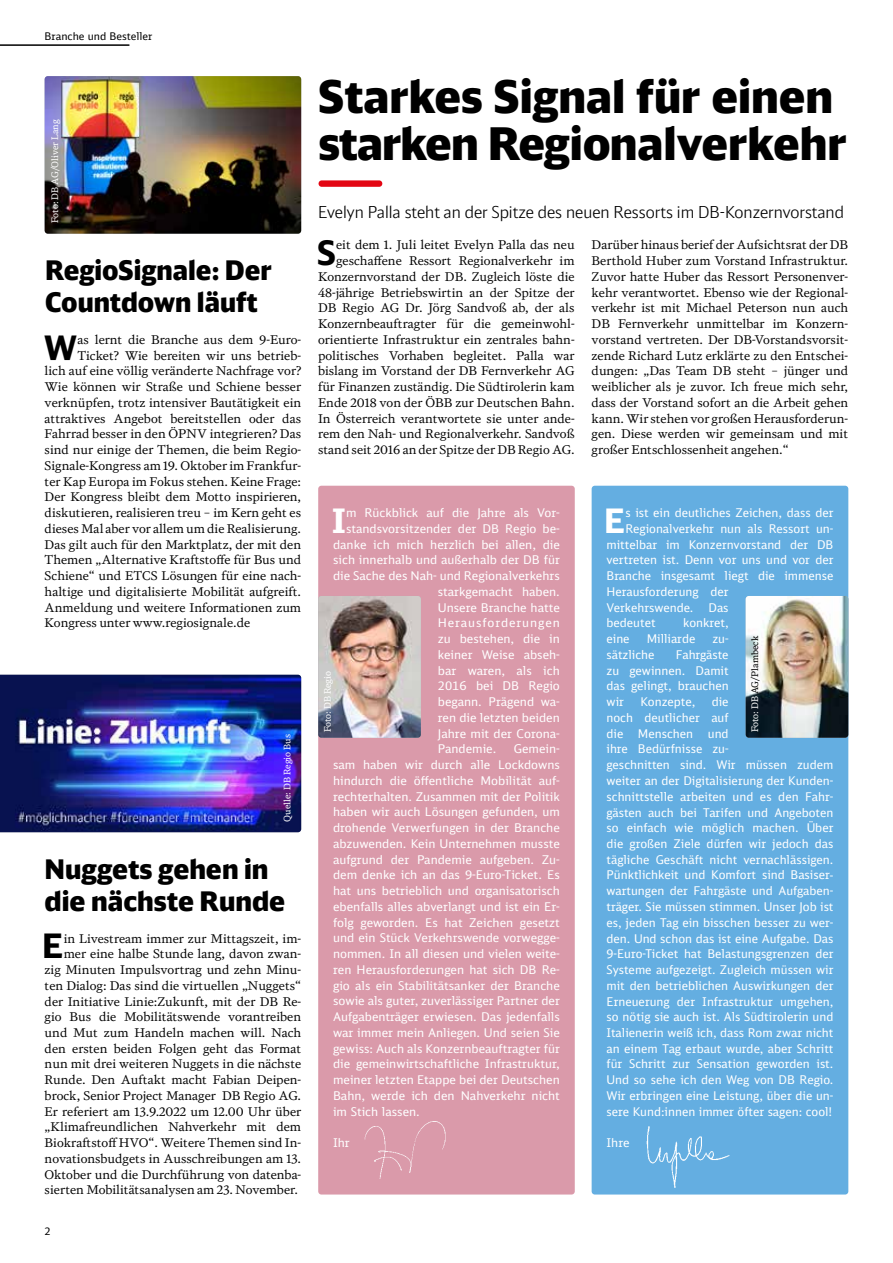
<style>
.page{position:relative;width:893px;height:1263px;background:#fff}
.page>*{position:absolute;margin:0;border:0;box-sizing:border-box;transform-origin:0 0}
.t1{font:900 45px/47.2px "DB Head";color:#000}
.t2{font:700 33.6px "DB Sans";color:#000}
.t3{font:700 33.6px "DB Sans";color:#fff}
.t4{font:900 27px/31.5px "DB Head";color:#000}
.t5{font:300 16.5px "DB Head";color:#000}
.t6{font:12px/15.8px "DB Serif";color:#000;text-align:right}
.t7{font:12px/15.8px "DB Sans";color:#fff;text-align:justify}
.t8{font:12px "DB Sans";letter-spacing:.075em;color:#fff}
.t9{font:10.5px "DB Sans";color:#000}
.t10{font:9px "DB News";color:#fff}
.t11{font:9px "DB News";color:#000}
.s1{color:#fff}
</style>
<div class="page">
<div style="left:318px;top:486px;width:257px;height:708px;background:#da9aaa;border-radius:3px"></div>
<div style="left:592px;top:486px;width:256px;height:708px;background:#64aee1;border-radius:3px"></div>
<hr style="left:0;top:44px;width:129px;height:2px;background:#000">
<div style="left:319px;top:180px;width:63px;height:7px;background:#e30613;border-radius:3px"></div>
<img style="left:45px;top:76px;width:256px;height:158px">
<img style="left:0;top:675px;width:301px;height:157px">
<img style="left:318px;top:596px;width:103px;height:142px">
<img style="left:746px;top:596px;width:102px;height:142px">
<img style="left:364px;top:1121px;width:82px;height:58px">
<img style="left:627px;top:1126px;width:127px;height:69px">
<p class="t9" style="left:45px;top:29px;width:109px">Branche und Besteller</p>
<p class="t10" style="left:49px;top:223px;width:105px;rotate:-90deg">Foto: DB AG/Oliver Lang</p>
<h3 class="t4" style="left:45px;top:254px;width:228px">RegioSignale: Der<br>Countdown läuft</h3>
<h2 class="t2" style="left:44px;top:326px;width:35px">W</h2>
<p class="t6" style="left:78px;top:332px;width:225px">as lernt die Branche aus dem 9-Euro-</p>
<p class="t6" style="left:78px;top:347px;width:225px">Ticket? Wie bereiten wir uns betrieb-</p>
<p class="t6" style="left:45px;top:363px;width:258px">lich auf eine völlig veränderte Nachfrage vor?</p>
<p class="t6" style="left:45px;top:379px;width:258px">Wie können wir Straße und Schiene besser</p>
<p class="t6" style="left:45px;top:395px;width:258px">verknüpfen, trotz intensiver Bautätigkeit ein</p>
<p class="t6" style="left:45px;top:410px;width:258px">attraktives Angebot bereitstellen oder das</p>
<p class="t6" style="left:45px;top:426px;width:258px">Fahrrad besser in den ÖPNV integrieren? Das</p>
<p class="t6" style="left:45px;top:442px;width:258px">sind nur einige der Themen, die beim Regio-</p>
<p class="t6" style="left:45px;top:458px;width:258px">Signale-Kongress am 19. Oktober im Frankfur-</p>
<p class="t6" style="left:45px;top:473px;width:258px">ter Kap Europa im Fokus stehen. Keine Frage:</p>
<p class="t6" style="left:45px;top:489px;width:258px">Der Kongress bleibt dem Motto inspirieren,</p>
<p class="t6" style="left:45px;top:505px;width:258px">diskutieren, realisieren treu – im Kern geht es</p>
<p class="t6" style="left:45px;top:521px;width:258px">dieses Mal aber vor allem um die Realisierung.</p>
<p class="t6" style="left:45px;top:536px;width:258px">Das gilt auch für den Marktplatz, der mit den</p>
<p class="t6" style="left:45px;top:552px;width:258px">Themen „Alternative Kraftstoffe für Bus und</p>
<p class="t6" style="left:45px;top:568px;width:258px">Schiene“ und ETCS Lösungen für eine nach-</p>
<p class="t6" style="left:45px;top:583px;width:258px">haltige und digitalisierte Mobilität aufgreift.</p>
<p class="t6" style="left:45px;top:599px;width:258px">Anmeldung und weitere Informationen zum</p>
<p class="t6" style="left:45px;top:615px;width:207px">Kongress unter www.regiosignale.de</p>
<p class="t10" style="left:282px;top:822px;width:89px;rotate:-90deg">Quelle: DB Regio Bus</p>
<h3 class="t4" style="left:45px;top:853px;width:242px">Nuggets gehen in die nächste Runde</h3>
<p class="t6" style="left:45px;top:930px;width:258px">in Livestream immer zur Mittagszeit, im&shy;mer eine halbe Stunde lang, davon zwan&shy;zig Minuten Impulsvortrag und zehn Minu&shy;ten Dialog: Das sind die virtuellen „Nuggets“ der Initiative Linie:Zukunft, mit der DB Re&shy;gio Bus die Mobilitätswende vorantreiben und Mut zum Handeln machen will. Nach den ersten beiden Folgen geht das Format nun mit drei weiteren Nuggets in die nächste Runde. Den Auftakt macht Fabian Deipen&shy;brock, Senior Project Manager DB Regio AG.<br>Er referiert am 13.9.2022 um 12.00 Uhr über „Klimafreundlichen Nahverkehr mit dem Biokraftstoff HVO“. Weitere Themen sind In&shy;novationsbudgets in Ausschreibungen am 13.<br>Oktober und die Durchführung von datenba&shy;sierten Mobilitätsanalysen am 23. November.</p>
<h2 class="t2" style="left:42px;top:925px;width:23px">E</h2>
<p class="t9" style="left:45px;top:1224px;width:8px">2</p>
<h1 class="t1" style="left:319px;top:72px;width:530px">Starkes Signal für einen starken Regionalverkehr</h1>
<h3 class="t5" style="left:318px;top:202px;width:527px">Evelyn Palla steht an der Spitze des neuen Ressorts im DB-Konzernvorstand</h3>
<h2 class="t2" style="left:317px;top:232px;width:21px">S</h2>
<p class="t6" style="left:318px;top:237px;width:258px">eit dem 1. Juli leitet Evelyn Palla das neu geschaffene Ressort Regionalverkehr im Konzernvorstand der DB. Zugleich löste die 48-jährige Betriebswirtin an der Spitze der DB Regio AG Dr. Jörg Sandvoß ab, der als Konzernbeauftragter für die gemeinwohl&shy;orientierte Infrastruktur ein zentrales bahn&shy;politisches Vorhaben begleitet. Palla war bislang im Vorstand der DB Fernverkehr AG für Finanzen zuständig. Die Südtirolerin kam Ende 2018 von der ÖBB zur Deutschen Bahn.<br>In Österreich verantwortete sie unter ande&shy;rem den Nah- und Regionalverkehr. Sandvoß stand seit 2016 an der Spitze der DB Regio AG.</p>
<p class="t6" style="left:592px;top:237px;width:258px;text-align:justify">Darüber hinaus berief der Aufsichtsrat der DB Berthold Huber zum Vorstand Infrastruktur.<br>Zuvor hatte Huber das Ressort Personenver&shy;kehr verantwortet. Ebenso wie der Regional&shy;verkehr ist mit Michael Peterson nun auch DB Fernverkehr unmittelbar im Konzern&shy;vorstand vertreten. Der DB-Vorstandsvorsit&shy;zende Richard Lutz erklärte zu den Entschei&shy;dungen: „Das Team DB steht – jünger und weiblicher als je zuvor. Ich freue mich sehr, dass der Vorstand sofort an die Arbeit gehen kann. Wir stehen vor großen Herausforderun&shy;gen. Diese werden wir gemeinsam und mit großer Entschlossenheit angehen.“</p>
<h2 class="t3" style="left:332px;top:499px;width:16px">I</h2>
<p class="t7" style="left:346px;top:505px;width:215px">m Rückblick auf die Jahre als Vor-</p>
<p class="t7" style="left:346px;top:520px;width:215px">standsvorsitzender der DB Regio be-</p>
<p class="t7" style="left:333px;top:536px;width:228px">danke ich mich herzlich bei allen, die</p>
<p class="t7" style="left:333px;top:552px;width:228px">sich innerhalb und außerhalb der DB für</p>
<p class="t7" style="left:333px;top:568px;width:228px">die Sache des Nah- und Regionalverkehrs</p>
<p class="t7" style="left:438px;top:583px;width:123px">starkgemacht haben.</p>
<p class="t7" style="left:438px;top:599px;width:123px">Unsere Branche hatte</p>
<p class="t8" style="left:438px;top:616px;width:123px">Herausforderungen</p>
<p class="t7" style="left:438px;top:631px;width:123px">zu bestehen, die in</p>
<p class="t7" style="left:438px;top:646px;width:123px">keiner Weise abseh-</p>
<p class="t7" style="left:438px;top:662px;width:123px">bar waren, als ich</p>
<p class="t7" style="left:438px;top:678px;width:123px">2016 bei DB Regio</p>
<p class="t7" style="left:438px;top:694px;width:123px">begann. Prägend wa-</p>
<p class="t7" style="left:438px;top:709px;width:123px">ren die letzten beiden</p>
<p class="t7" style="left:438px;top:725px;width:123px">Jahre mit der Corona-</p>
<p class="t7" style="left:438px;top:741px;width:60px">Pandemie.</p>
<p class="t10" style="left:322px;top:732px;width:63px;rotate:-90deg">Foto: DB Regio</p>
<p class="t7" style="left:333px;top:741px;width:228px;text-indent:181px">Gemein&shy;sam haben wir durch alle Lockdowns hindurch die öffentliche Mobilität auf&shy;rechterhalten. Zusammen mit der Politik haben wir auch Lösungen gefunden, um drohende Verwerfungen in der Branche abzuwenden. Kein Unternehmen musste aufgrund der Pandemie aufgeben. Zu&shy;dem denke ich an das 9-Euro-Ticket. Es hat uns betrieblich und organisatorisch ebenfalls alles abverlangt und ist ein Er&shy;folg geworden. Es hat Zeichen gesetzt und ein Stück Verkehrswende vorwegge&shy;nommen. In all diesen und vielen weite&shy;ren Herausforderungen hat sich DB Re&shy;gio als ein Stabilitätsanker der Branche sowie als guter, zuverlässiger Partner der Aufgabenträger erwiesen. Das jedenfalls war immer mein Anliegen. Und seien Sie gewiss: Auch als Konzernbeauftragter für die gemeinwirtschaftliche Infrastruktur, meiner letzten Etappe bei der Deutschen Bahn, werde ich den Nahverkehr nicht im Stich lassen.</p>
<p class="t7" style="left:333px;top:1135px;width:18px">Ihr</p>
<h2 class="t3" style="left:604px;top:499px;width:23px">E</h2>
<p class="t7" style="left:625px;top:505px;width:210px">s ist ein deutliches Zeichen, dass der</p>
<p class="t7" style="left:625px;top:520px;width:210px">Regionalverkehr nun als Ressort un-</p>
<p class="t7" style="left:606px;top:536px;width:228px">mittelbar im Konzernvorstand der DB</p>
<p class="t7" style="left:606px;top:552px;width:228px">vertreten ist. Denn vor uns und vor der</p>
<p class="t7" style="left:606px;top:568px;width:228px">Branche insgesamt liegt die immense</p>
<p class="t7" style="left:606px;top:583px;width:124px">Herausforderung der</p>
<p class="t7" style="left:606px;top:599px;width:88px">Verkehrswende.</p>
<p class="t7" style="left:708px;top:599px;width:22px">Das</p>
<p class="t7" style="left:606px;top:615px;width:51px">bedeutet</p>
<p class="t7" style="left:683px;top:615px;width:47px">konkret,</p>
<p class="t7" style="left:606px;top:631px;width:25px">eine</p>
<p class="t7" style="left:647px;top:631px;width:50px">Milliarde</p>
<p class="t7" style="left:712px;top:631px;width:18px">zu-</p>
<p class="t7" style="left:606px;top:646px;width:49px">sätzliche</p>
<p class="t11" style="left:749px;top:732px;width:98px;rotate:-90deg"><span class="s1">Foto: DB</span> AG/Plambeck</p>
<p class="t7" style="left:606px;top:646px;width:124px;text-indent:69px">Fahrgäste zu gewinnen. Damit das gelingt, brauchen wir</p>
<p class="t7" style="left:606px;top:694px;width:228px;text-align:left;text-indent:105px">die<br>noch deutlicher auf<br>die Menschen und<br>ihre Bedürfnisse zu-<br>geschnitten sind. Wir müssen zudem weiter an der Digitalisierung der Kunden&shy;schnittstelle arbeiten und es den Fahr&shy;gästen auch bei Tarifen und Angeboten so einfach wie möglich machen. Über die großen Ziele dürfen wir jedoch das tägliche Geschäft nicht vernachlässigen.<br>Pünktlichkeit und Komfort sind Basiser&shy;wartungen der Fahrgäste und Aufgaben&shy;träger. Sie müssen stimmen. Unser Job ist es, jeden Tag ein bisschen besser zu wer&shy;den. Und schon das ist eine Aufgabe. Das 9-Euro-Ticket hat Belastungsgrenzen der Systeme aufgezeigt. Zugleich müssen wir mit den betrieblichen Auswirkungen der Erneuerung der Infrastruktur umgehen, so nötig sie auch ist. Als Südtirolerin und Italienerin weiß ich, dass Rom zwar nicht an einem Tag erbaut wurde, aber Schritt für Schritt zur Sensation geworden ist.<br>Und so sehe ich den Weg von DB Regio.<br>Wir erbringen eine Leistung, über die un&shy;sere Kund:innen immer öfter sagen: cool!</p>
<p class="t7" style="left:606px;top:1135px;width:25px">Ihre</p>
<p class="t7" style="left:640px;top:694px;width:56px">Konzepte,</p>
</div>
